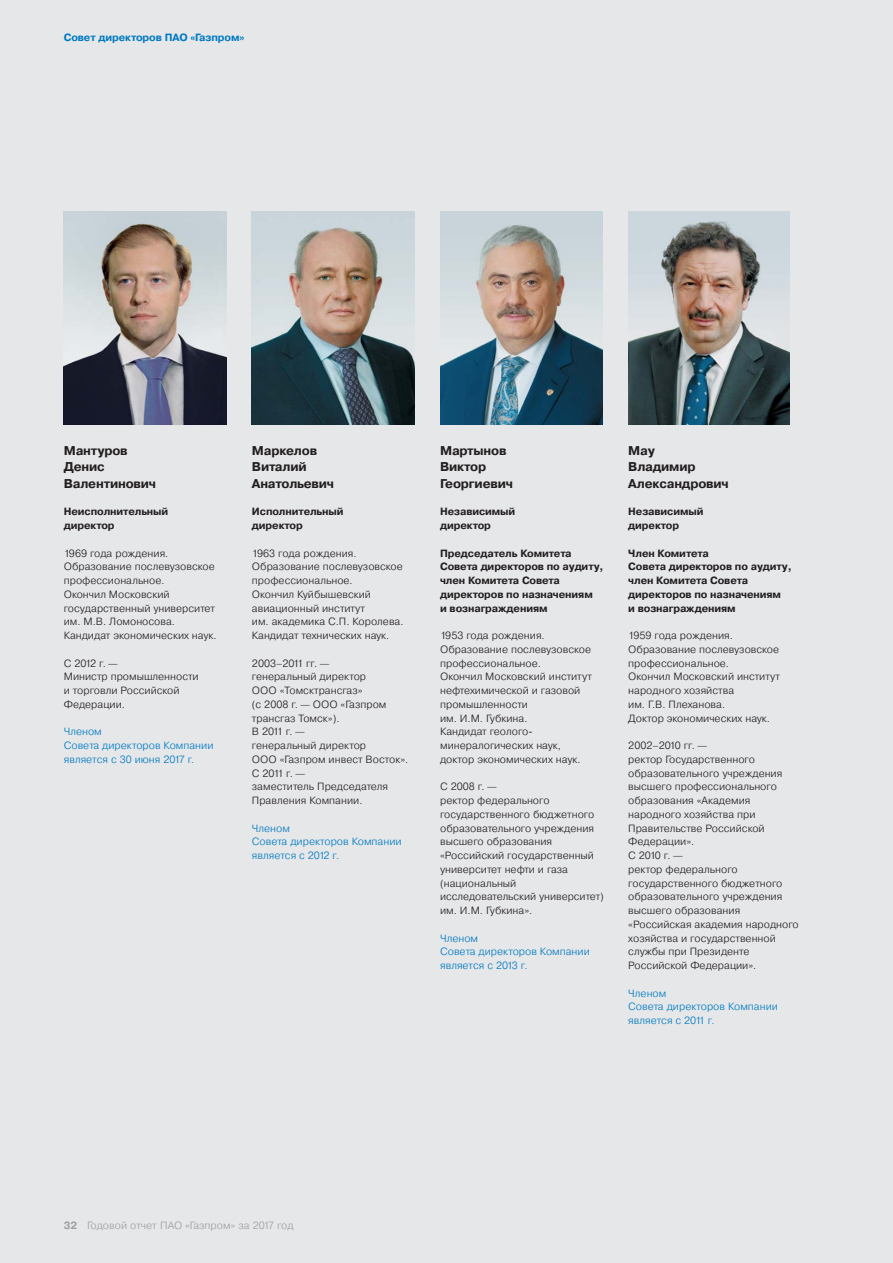
<style>
.page{position:relative;width:893px;height:1263px;background:#e6e7e9}
.page>*{position:absolute;margin:0;border:0;box-sizing:border-box;transform-origin:0 0}
.t1{font:700 12.75px/16.5px "Pragmatica";letter-spacing:-.015em;color:#231f20}
.t2{font:300 10.5px/13.8px "Pragmatica";color:#231f20}
.t3{font:700 10.5px/13.8px "Pragmatica";letter-spacing:-.01em;color:#231f20}
.t4{font:300 10.5px/13.8px "Pragmatica";color:#007ac2}
.t5{font:300 10.5px "Pragmatica";color:#9d9fa2}
.t6{font:700 10.5px "Pragmatica";letter-spacing:-.01em;color:#007ac2}
.s1{font-weight:700}
</style>
<div class="page">
<img style="left:64px;top:212px;width:162px;height:212px">
<img style="left:440px;top:212px;width:163px;height:212px">
<img style="left:628px;top:212px;width:162px;height:212px">
<img style="left:252px;top:212px;width:163px;height:212px">
<p class="t6" style="left:64px;top:31px;width:182px">Совет директоров ПАО «Газпром»</p>
<p class="t1" style="left:64px;top:442px;width:94px">Мантуров<br>Денис<br>Валентинович</p>
<p class="t3" style="left:64px;top:505px;width:106px">Неисполнительный директор</p>
<p class="t2" style="left:64px;top:546px;width:154px">1969 года рождения.<br>Образование послевузовское профессиональное.<br>Окончил Московский государственный университет им. М.В. Ломоносова.<br>Кандидат экономических наук.</p>
<p class="t2" style="left:64px;top:656px;width:136px">С 2012 г. —<br>Министр промышленности и торговли Российской<br>Федерации.</p>
<p class="t4" style="left:64px;top:724px;width:151px">Членом<br>Совета директоров Компании является с 30 июня 2017 г.</p>
<p class="t1" style="left:252px;top:442px;width:84px">Маркелов<br>Виталий<br>Анатольевич</p>
<p class="t3" style="left:252px;top:505px;width:93px">Исполнительный директор</p>
<p class="t2" style="left:252px;top:546px;width:153px">1963 года рождения.<br>Образование послевузовское профессиональное.<br>Окончил Куйбышевский авиационный институт<br>им. академика С.П. Королева.<br>Кандидат технических наук.</p>
<p class="t2" style="left:252px;top:656px;width:158px">2003–2011 гг. —<br>генеральный директор<br>ООО «Томсктрансгаз»<br>(с 2008 г. — ООО «Газпром трансгаз Томск»).<br>В 2011 г. —<br>генеральный директор<br>ООО «Газпром инвест Восток».<br>С 2011 г. —<br>заместитель Председателя<br>Правления Компании.</p>
<p class="t4" style="left:252px;top:821px;width:151px">Членом<br>Совета директоров Компании является с 2012 г.</p>
<p class="t1" style="left:440px;top:442px;width:74px">Мартынов<br>Виктор<br>Георгиевич</p>
<p class="t3" style="left:440px;top:505px;width:77px">Независимый директор</p>
<p class="t3" style="left:440px;top:546px;width:165px">Председатель Комитета<br>Совета директоров по аудиту, член Комитета Совета директоров по назначениям<br>и вознаграждениям</p>
<p class="t2" style="left:440px;top:628px;width:153px">1953 года рождения.<br>Образование послевузовское профессиональное.<br>Окончил Московский институт нефтехимической и газовой промышленности<br>им. И.М. Губкина.<br>Кандидат геолого&shy;минералогических наук, доктор экономических наук.</p>
<p class="t2" style="left:440px;top:779px;width:165px">С 2008 г. —<br>ректор федерального государственного бюджетного образовательного учреждения высшего образования «Российский государственный университет нефти и газа (национальный исследовательский университет) им. И.М. Губкина».</p>
<p class="t4" style="left:440px;top:931px;width:151px">Членом<br>Совета директоров Компании является с 2013 г.</p>
<p class="t1" style="left:628px;top:442px;width:102px">Мау<br>Владимир<br>Александрович</p>
<p class="t3" style="left:628px;top:505px;width:77px">Независимый директор</p>
<p class="t3" style="left:628px;top:546px;width:165px">Член Комитета<br>Совета директоров по аудиту, член Комитета Совета директоров по назначениям<br>и вознаграждениям</p>
<p class="t2" style="left:628px;top:628px;width:153px">1959 года рождения.<br>Образование послевузовское профессиональное.<br>Окончил Московский институт народного хозяйства<br>им. Г.В. Плеханова.<br>Доктор экономических наук.</p>
<p class="t2" style="left:628px;top:738px;width:172px">2002–2010 гг. —<br>ректор Государственного образовательного учреждения высшего профессионального образования «Академия народного хозяйства при<br>Правительстве Российской<br>Федерации».<br>С 2010 г. —<br>ректор федерального государственного бюджетного образовательного учреждения высшего образования «Российская академия народного хозяйства и государственной службы при Президенте<br>Российской Федерации».</p>
<p class="t4" style="left:628px;top:986px;width:151px">Членом<br>Совета директоров Компании является с 2011 г.</p>
<p class="t5" style="left:64px;top:1218px;width:231px"><span class="s1">32</span> Годовой отчет ПАО «Газпром» за 2017 год</p>
</div>
